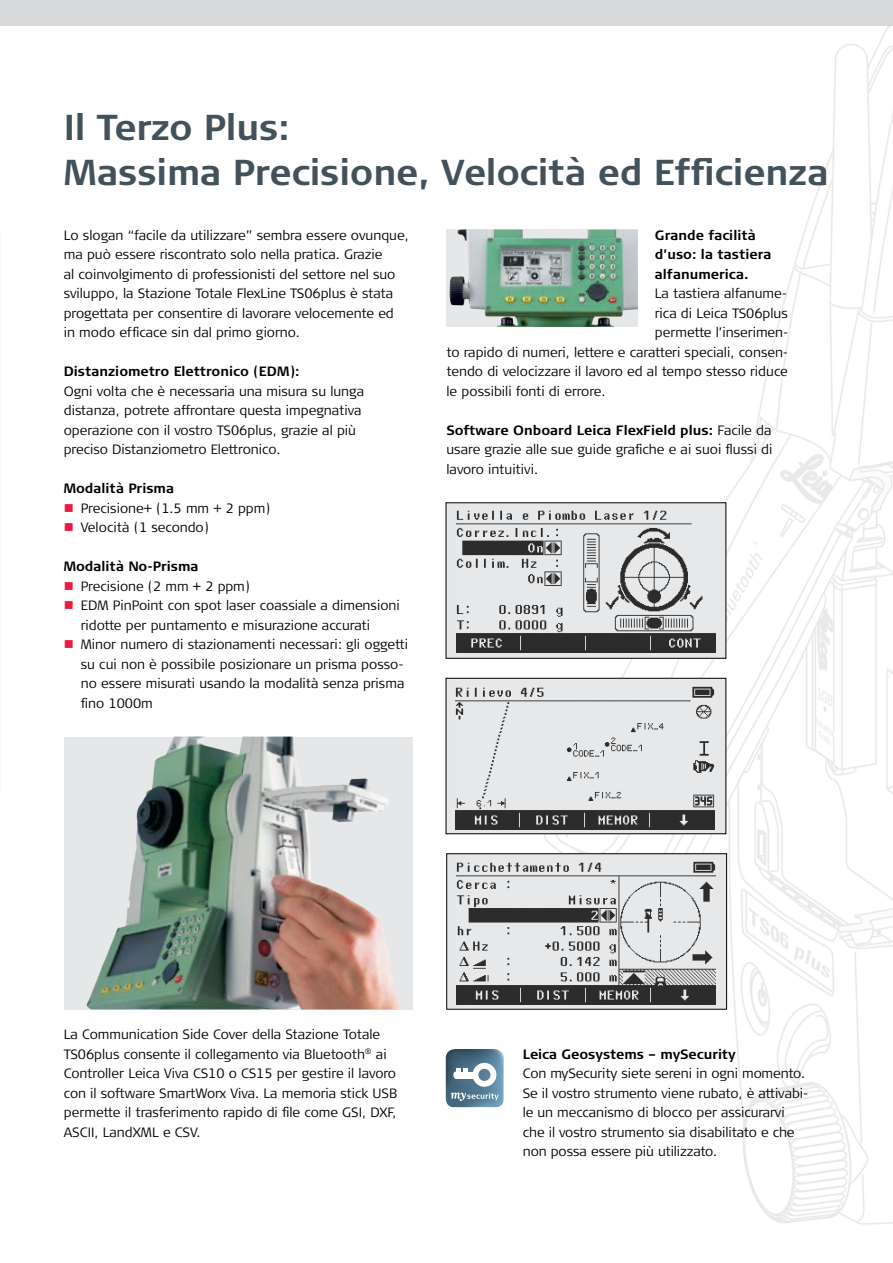
<style>
.page{position:relative;width:893px;height:1263px;background:#fff}
.page>*{position:absolute;margin:0;border:0;box-sizing:border-box;transform-origin:0 0}
.t1{font:700 36px/45px "Signa Column";letter-spacing:-.005em;color:#43525a}
.t2{font:300 13.5px/19.5px "Signa Column";color:#000}
.t3{font:700 13.5px/19.5px "Signa Column";color:#000}
.s1{font-weight:700}
</style>
<div class="page">
<img style="left:545px;top:26px;width:348px;height:1199px">
<div style="left:0;top:0;width:893px;height:26px;background:#d7d9da"></div>
<div style="left:64px;top:737px;width:348px;height:272px;background:#e6e7e8"></div>
<img style="left:86px;top:737px;width:315px;height:272px">
<img style="left:449px;top:230px;width:189px;height:97px">
<div style="left:446px;top:503px;width:280px;height:155px;background:#e6e7e8"></div>
<img style="left:457px;top:510px;width:259px;height:142px">
<div style="left:446px;top:678px;width:280px;height:156px;background:#e6e7e8"></div>
<img style="left:456px;top:686px;width:259px;height:143px">
<div style="left:446px;top:678px;width:280px;height:156px;border:1px solid #000"></div>
<div style="left:447px;top:854px;width:280px;height:155px;background:#e6e7e8"></div>
<img style="left:456px;top:861px;width:259px;height:143px">
<div style="left:446px;top:853px;width:281px;height:156px;border:1px solid #000"></div>
<svg style="left:446px;top:1049px;width:58px;height:58px"></svg>
<h1 class="t1" style="left:64px;top:106px;width:767px">Il Terzo Plus:<br>Massima Precisione, Velocità ed Efficienza</h1>
<p class="t2" style="left:64px;top:226px;width:347px">Lo slogan “facile da utilizzare” sembra essere ovunque, ma può essere riscontrato solo nella pratica. Grazie<br>al coinvolgimento di professionisti del settore nel suo sviluppo, la Stazione Totale FlexLine TS06plus è stata progettata per consentire di lavorare velocemente ed<br>in modo efficace sin dal primo giorno.</p>
<p class="t3" style="left:64px;top:362px;width:237px">Distanziometro Elettronico (EDM):</p>
<p class="t2" style="left:64px;top:382px;width:302px">Ogni volta che è necessaria una misura su lunga distanza, potrete affrontare questa impegnativa operazione con il vostro TS06plus, grazie al più preciso Distanziometro Elettronico.</p>
<p class="t3" style="left:64px;top:479px;width:112px">Modalità Prisma</p>
<p class="t2" style="left:81px;top:499px;width:191px">Precisione+ (1.5 mm + 2 ppm)<br>Velocità (1 secondo)</p>
<p class="t3" style="left:64px;top:557px;width:136px">Modalità No-Prisma</p>
<p class="t2" style="left:81px;top:577px;width:329px">Precisione (2 mm + 2 ppm)<br>EDM PinPoint con spot laser coassiale a dimensioni ridotte per puntamento e misurazione accurati Minor numero di stazionamenti necessari: gli oggetti su cui non è possibile posizionare un prisma posso&shy;no essere misurati usando la modalità senza prisma fino 1000m</p>
<p class="t3" style="left:655px;top:226px;width:118px">Grande facilità d’uso: la tastiera alfanumerica.</p>
<p class="t2" style="left:655px;top:284px;width:134px">La tastiera alfanume-</p>
<p class="t2" style="left:655px;top:304px;width:135px">rica di Leica TS06plus</p>
<p class="t2" style="left:655px;top:323px;width:135px">permette l’inserimen-</p>
<p class="t2" style="left:446px;top:343px;width:343px">to rapido di numeri, lettere e caratteri speciali, consen-</p>
<p class="t2" style="left:446px;top:362px;width:343px">tendo di velocizzare il lavoro ed al tempo stesso riduce</p>
<p class="t2" style="left:446px;top:382px;width:161px">le possibili fonti di errore.</p>
<p class="t2" style="left:446px;top:421px;width:327px;text-align:justify"><span class="s1">Software Onboard Leica FlexField plus:</span> Facile da usare grazie alle sue guide grafiche e ai suoi flussi di lavoro intuitivi.</p>
<p class="t2" style="left:64px;top:1025px;width:335px">La Communication Side Cover della Stazione Totale TS06plus consente il collegamento via Bluetooth<sup>®</sup> ai Controller Leica Viva CS10 o CS15 per gestire il lavoro con il software SmartWorx Viva. La memoria stick USB permette il trasferimento rapido di file come GSI, DXF, ASCII, LandXML e CSV.</p>
<p class="t3" style="left:523px;top:1045px;width:214px">Leica Geosystems – mySecurity</p>
<p class="t2" style="left:523px;top:1064px;width:287px">Con mySecurity siete sereni in ogni momento.<br>Se il vostro strumento viene rubato, è attivabi&shy;le un meccanismo di blocco per assicurarvi che il vostro strumento sia disabilitato e che non possa essere più utilizzato.</p>
</div>
